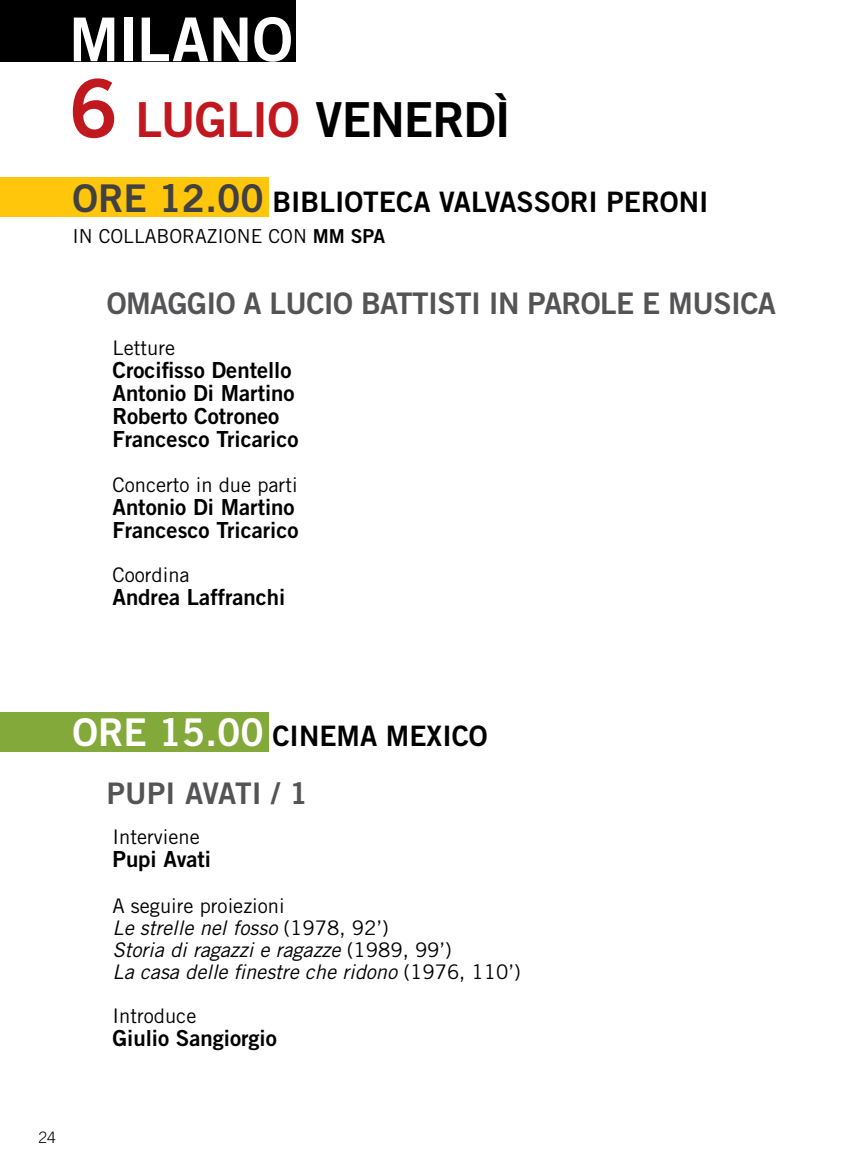
<style>
.page{position:relative;width:844px;height:1176px;background:#fff}
.page>*{position:absolute;margin:0;border:0;box-sizing:border-box;transform-origin:0 0}
.t1{font:60.38px "Trade Gothic Bold Two";letter-spacing:-.005em;color:#fff}
.t2{font:48.3px "Trade Gothic Bold Two";letter-spacing:-.02em;color:#000}
.t3{font:29.75px "Trade Gothic Bold Two";letter-spacing:-.02em;color:#545456}
.t4{font:28.18px "Trade Gothic Bold Two";color:#000}
.t5{font:22.05px/23.1px "Trade Gothic Bold Two";color:#000}
.t6{font:italic 20.12px/22.1px "Trade Gothic";color:#000}
.t7{font:20.12px "Trade Gothic";color:#000}
.t8{font:19.25px "Trade Gothic";color:#000}
.t9{font:300 15.75px "Trade Gothic";color:#000}
.s1{font-size:80.5px;color:#c0181e}
.s2{color:#c0181e}
.s3{font-size:38.32px;color:#414042}
.s4{font-family:"Trade Gothic Bold Two"}
.s5{font-size:38.32px;color:#fff}
.s6{font-style:normal}
</style>
<div class="page">
<div style="left:0;top:177px;width:268px;height:40px;background:#ffc60b"></div>
<div style="left:0;top:712px;width:268px;height:40px;background:#83a93a"></div>
<div style="left:0;top:0;width:296px;height:61px;background:#000"></div>
<h1 class="t1" style="left:69px;top:2px;width:225px">milano</h1>
<h2 class="t2" style="left:69px;top:90px;width:443px"><span class="s1">6</span> <span class="s2">luglio</span> venerdì</h2>
<p class="t4" style="left:72px;top:185px;width:637px"><span class="s3">Ore 12.00</span> Biblioteca Valvassori Peroni</p>
<p class="t8" style="left:72px;top:224px;width:314px">I n collaborazione con <span class="s4">MM spa</span></p>
<h3 class="t3" style="left:107px;top:285px;width:670px">omaggio a Lucio Battisti in parole e musica</h3>
<p class="t7" style="left:112px;top:335px;width:64px">Letture</p>
<p class="t5" style="left:112px;top:358px;width:187px">Crocifisso Dentello<br>Antonio Di Martino<br>Roberto Cotroneo<br>Francesco Tricarico</p>
<p class="t7" style="left:112px;top:472px;width:187px">Concerto in due parti</p>
<p class="t5" style="left:112px;top:495px;width:187px">Antonio Di Martino<br>Francesco Tricarico</p>
<p class="t7" style="left:112px;top:563px;width:79px">Coordina</p>
<p class="t5" style="left:112px;top:585px;width:174px">Andrea Laffranchi</p>
<p class="t4" style="left:72px;top:718px;width:416px"><span class="s5">Ore 15.00</span> Cinema M exico</p>
<h3 class="t3" style="left:107px;top:775px;width:202px">Pupi Avati / 1</h3>
<p class="t7" style="left:112px;top:825px;width:89px">I nterviene</p>
<p class="t5" style="left:112px;top:847px;width:100px">Pupi Avati</p>
<p class="t6" style="left:112px;top:894px;width:410px"><span class="s6">A seguire proiezioni<br></span>Le strelle nel fosso <span class="s6">(1978, 92’)<br></span>Storia di ragazzi e ragazze <span class="s6">(1989, 99’)<br></span>la casa delle finestre che ridono <span class="s6">(1976, 110’)</span></p>
<p class="t7" style="left:112px;top:1004px;width:85px">I ntroduce</p>
<p class="t5" style="left:112px;top:1026px;width:166px">Giulio Sangiorgio</p>
<p class="t9" style="left:38px;top:1127px;width:19px">24</p>
</div>
